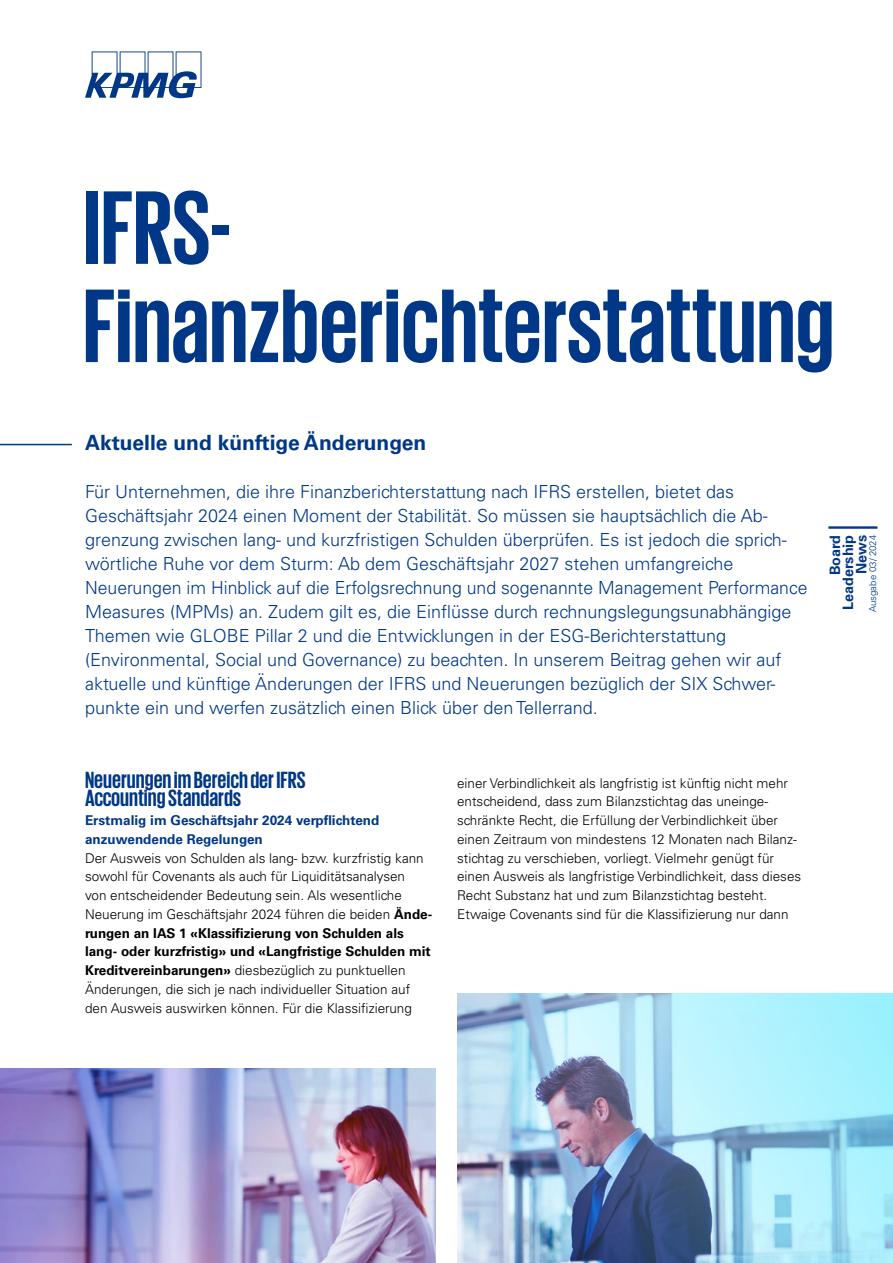
<style>
.page{position:relative;width:893px;height:1263px;background:#fff}
.page>*{position:absolute;margin:0;border:0;box-sizing:border-box;transform-origin:0 0}
.t1{font:700 106.8px/98.2px "KPMG";color:#003887}
.t2{font:700 24px/18.8px "KPMG";color:#003887}
.t3{font:700 21px "Univers LT Std";color:#003887}
.t4{font:300 18px/24px "Univers LT Std";color:#003887}
.t5{font:700 14.4px/13.2px "Univers LT Std";color:#003887;text-align:right}
.t6{font:300 13.5px/18.8px "Univers LT Std";color:#000}
.t7{font:700 13.5px/18.8px "Univers LT Std";color:#003887}
.t8{font:300 9.6px "Univers LT Std";color:#003887}
.s1{font-weight:700}
</style>
<div class="page">
<svg style="left:85px;top:51px;width:116px;height:47px"></svg>
<hr style="left:0;top:444px;width:72px;height:1px;background:#003887">
<hr style="left:828px;top:526px;width:49px;height:3px;background:#003887">
<img style="left:457px;top:994px;width:436px;height:269px">
<img style="left:0;top:1069px;width:436px;height:194px">
<h1 class="t1" style="left:83px;top:175px;width:753px">IFRS-<br>Finanzberichterstattung</h1>
<h3 class="t3" style="left:85px;top:431px;width:343px">Aktuelle und künftige Änderungen</h3>
<p class="t4" style="left:85px;top:480px;width:724px">Für Unternehmen, die ihre Finanzberichterstattung nach IFRS erstellen, bietet das Geschäftsjahr 2024 einen Moment der Stabilität. So müssen sie hauptsächlich die Ab&shy;grenzung zwischen lang- und kurzfristigen Schulden überprüfen. Es ist jedoch die sprich&shy;wörtliche Ruhe vor dem Sturm: Ab dem Geschäftsjahr 2027 stehen umfangreiche Neuerungen im Hinblick auf die Erfolgsrechnung und sogenannte Management Performance Measures (MPMs) an. Zudem gilt es, die Einflüsse durch rechnungslegungsunabhängige Themen wie GLOBE Pillar 2 und die Entwicklungen in der ESG-Berichterstattung (Environmental, Social und Governance) zu beachten. In unserem Beitrag gehen wir auf aktuelle und künftige Änderungen der IFRS und Neuerungen bezüglich der SIX Schwer&shy;punkte ein und werfen zusätzlich einen Blick über den Tellerrand.</p>
<h2 class="t2" style="left:85px;top:769px;width:222px">Neuerungen im Bereich der IFRS<br>Accounting Standards</h2>
<p class="t7" style="left:85px;top:811px;width:296px">Erstmalig im Geschäftsjahr 2024 verpflichtend anzuwendende Regelungen</p>
<p class="t6" style="left:85px;top:848px;width:349px">Der Ausweis von Schulden als lang- bzw. kurzfristig kann sowohl für Covenants als auch für Liquiditätsanalysen<br>von entscheidender Bedeutung sein. Als wesentliche Neuerung im Geschäftsjahr 2024 führen die beiden <span class="s1">Ände&shy;rungen an IAS 1 «Klassifizierung von Schulden als lang- oder kurzfristig» und «Langfristige Schulden mit Kreditvereinbarungen»</span> diesbezüglich zu punktuellen Änderungen, die sich je nach individueller Situation auf den Ausweis auswirken können. Für die Klassifizierung</p>
<p class="t6" style="left:457px;top:773px;width:346px">einer Verbindlichkeit als langfristig ist künftig nicht mehr entscheidend, dass zum Bilanzstichtag das uneinge&shy;schränkte Recht, die Erfüllung der Verbindlichkeit über einen Zeitraum von mindestens 12 Monaten nach Bilanz&shy;stichtag zu verschieben, vorliegt. Vielmehr genügt für einen Ausweis als langfristige Verbindlichkeit, dass dieses Recht Substanz hat und zum Bilanzstichtag besteht.<br>Etwaige Covenants sind für die Klassifizierung nur dann</p>
<p class="t5" style="left:828px;top:610px;width:77px;rotate:-90deg">Board<br>Leadership<br>News</p>
<p class="t8" style="left:867px;top:612px;width:79px;rotate:-90deg">Ausgabe 03/ 2024</p>
</div>
